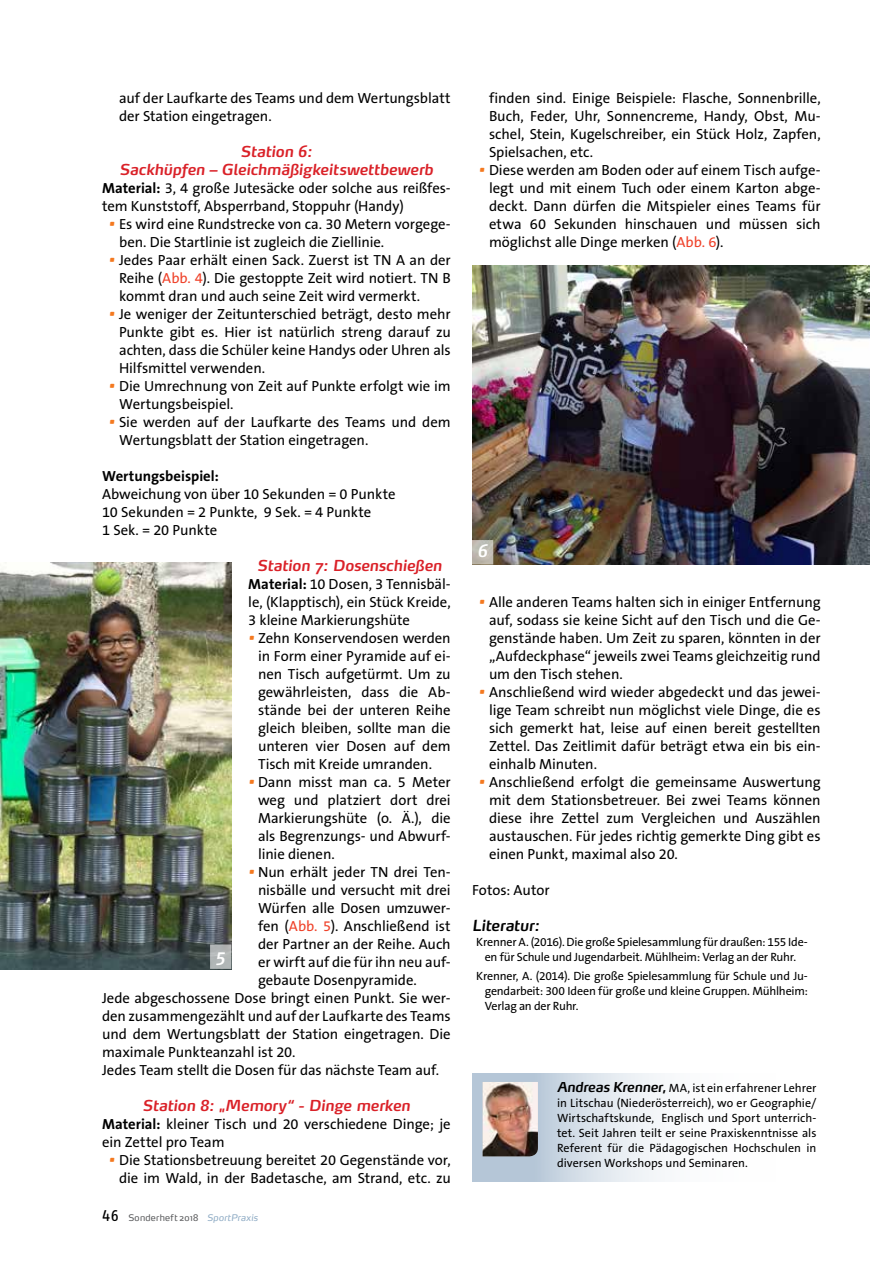
<style>
.page{position:relative;width:893px;height:1263px;background:#fff}
.page>*{position:absolute;margin:0;border:0;box-sizing:border-box;transform-origin:0 0}
.t1{font:italic 600 16.5px "Max";color:#fff}
.t2{font:italic 600 15px/18px "Max";color:#da2128;text-align:center}
.t3{font:italic 600 15px "Max";color:#000}
.t4{font:14.7px/18px "The Sans B5 Plain";letter-spacing:-.005em;color:#000;text-align:justify}
.t5{font:700 14.7px "The Sans B7";color:#000}
.t6{font:12px/15px "The Sans B5 Plain";letter-spacing:-.015em;color:#000;text-align:justify}
.t7{font:9px "Max";letter-spacing:.035em;color:#58595b}
.s1{font-family:"The Sans B7";font-weight:700}
.s2{font-family:"Max";font-weight:600;font-style:italic;font-size:15px;color:#f47920}
.s3{color:#ef4129}
.s4{font-family:"Info Text Regular Tf";font-size:18px;color:#000}
.s5{font-style:italic;color:#8daac4}
.s6{font-family:"Max";font-weight:600;font-style:italic;font-size:13.5px}
</style>
<div class="page">
<svg style="left:472px;top:1073px;width:189px;height:109px"></svg>
<img style="left:483px;top:1082px;width:55px;height:74px">
<img style="left:0;top:562px;width:231px;height:407px">
<img style="left:472px;top:266px;width:398px;height:298px">
<div style="left:210px;top:944px;width:21px;height:25px;background:#b1b6b7"></div>
<div style="left:472px;top:540px;width:21px;height:24px;background:linear-gradient(to bottom,#c0c2ba,#bdb6aa)"></div>
<p class="t4" style="left:119px;top:90px;width:333px">auf der Laufkarte des Teams und dem Wertungsblatt der Station eingetragen.</p>
<p class="t2" style="left:120px;top:142px;width:315px">Station 6:<br>Sackhüpfen – Gleichmäßigkeitswettbewerb</p>
<p class="t4" style="left:102px;top:180px;width:350px"><span class="s1">Material:</span> 3, 4 große Jutesäcke oder solche aus reißfes&shy;tem Kunststoff, Absperrband, Stoppuhr (Handy)</p>
<p class="t4" style="left:119px;top:216px;width:333px;text-indent:-11px"><span class="s2">•</span> Es wird eine Rundstrecke von ca. 30 Metern vorgege&shy;ben. Die Startlinie ist zugleich die Ziellinie.</p>
<p class="t4" style="left:119px;top:252px;width:333px;text-indent:-11px"><span class="s2">•</span> Jedes Paar erhält einen Sack. Zuerst ist TN A an der Reihe (<span class="s3">Abb. 4</span>). Die gestoppte Zeit wird notiert. TN B kommt dran und auch seine Zeit wird vermerkt.</p>
<p class="t4" style="left:119px;top:306px;width:333px;text-indent:-11px"><span class="s2">•</span> Je weniger der Zeitunterschied beträgt, desto mehr Punkte gibt es. Hier ist natürlich streng darauf zu achten, dass die Schüler keine Handys oder Uhren als Hilfsmittel verwenden.</p>
<p class="t4" style="left:119px;top:378px;width:333px;text-indent:-11px"><span class="s2">•</span> Die Umrechnung von Zeit auf Punkte erfolgt wie im<br>Wertungsbeispiel.</p>
<p class="t4" style="left:119px;top:414px;width:333px;text-indent:-11px"><span class="s2">•</span> Sie werden auf der Laufkarte des Teams und dem<br>Wertungsblatt der Station eingetragen.</p>
<p class="t5" style="left:102px;top:468px;width:118px">Wertungsbeispiel:</p>
<p class="t4" style="left:102px;top:486px;width:295px;text-align:left">Abweichung von über 10 Sekunden = 0 Punkte<br>10 Sekunden = 2 Punkte, 9 Sek. = 4 Punkte<br>1 Sek. = 20 Punkte</p>
<p class="t2" style="left:257px;top:556px;width:186px">Station 7: Dosenschießen</p>
<p class="t4" style="left:248px;top:576px;width:204px"><span class="s1">Material:</span> 10 Dosen, 3 Tennisbäl&shy;le, (Klapptisch), ein Stück Kreide, 3 kleine Markierungshüte</p>
<p class="t4" style="left:258px;top:630px;width:194px;text-indent:-10px"><span class="s2">•</span> Zehn Konservendosen werden in Form einer Pyramide auf ei&shy;nen Tisch aufgetürmt. Um zu gewährleisten, dass die Ab&shy;stände bei der unteren Reihe gleich bleiben, sollte man die unteren vier Dosen auf dem Tisch mit Kreide umranden.</p>
<p class="t4" style="left:258px;top:774px;width:194px;text-indent:-10px"><span class="s2">•</span> Dann misst man ca. 5 Meter weg und platziert dort drei Markierungshüte (o. Ä.), die als Begrenzungs- und Abwurf&shy;linie dienen.</p>
<p class="t4" style="left:248px;top:864px;width:204px"><span class="s2">•</span> Nun erhält jeder TN drei Ten-</p>
<p class="t4" style="left:258px;top:882px;width:194px">nisbälle und versucht mit drei</p>
<p class="t4" style="left:258px;top:900px;width:194px">Würfen alle Dosen umzuwer-</p>
<p class="t4" style="left:258px;top:918px;width:194px">fen (<span class="s3">Abb. 5</span>). Anschließend ist</p>
<p class="t4" style="left:258px;top:936px;width:194px">der Partner an der Reihe. Auch</p>
<p class="t4" style="left:258px;top:954px;width:194px">er wirft auf die für ihn neu auf-</p>
<p class="t4" style="left:258px;top:972px;width:160px">gebaute Dosenpyramide.</p>
<p class="t4" style="left:102px;top:990px;width:350px">Jede abgeschossene Dose bringt einen Punkt. Sie wer-</p>
<p class="t4" style="left:102px;top:1008px;width:350px">den zusammengezählt und auf der Laufkarte des Teams</p>
<p class="t4" style="left:102px;top:1026px;width:350px">und dem Wertungsblatt der Station eingetragen. Die</p>
<p class="t4" style="left:102px;top:1044px;width:195px">maximale Punkteanzahl ist 20.</p>
<p class="t4" style="left:102px;top:1062px;width:339px">Jedes Team stellt die Dosen für das nächste Team auf.</p>
<p class="t2" style="left:143px;top:1096px;width:269px">Station 8: „Memory“ - Dinge merken</p>
<p class="t4" style="left:102px;top:1116px;width:350px"><span class="s1">Material:</span> kleiner Tisch und 20 verschiedene Dinge; je ein Zettel pro Team</p>
<p class="t4" style="left:108px;top:1152px;width:344px;text-align:right"><span class="s2">•</span> Die Stationsbetreuung bereitet 20 Gegenstände vor, die im Wald, in der Badetasche, am Strand, etc. zu</p>
<p class="t1" style="left:216px;top:945px;width:11px">5</p>
<p class="t7" style="left:102px;top:1212px;width:157px"><span class="s4">46</span> Sonderheft 2018 <span class="s5">SportPraxis</span></p>
<p class="t4" style="left:489px;top:90px;width:333px">finden sind. Einige Beispiele: Flasche, Sonnenbrille, Buch, Feder, Uhr, Sonnencreme, Handy, Obst, Mu&shy;schel, Stein, Kugelschreiber, ein Stück Holz, Zapfen, Spielsachen, etc.</p>
<p class="t4" style="left:489px;top:162px;width:333px;text-indent:-11px"><span class="s2">•</span> Diese werden am Boden oder auf einem Tisch aufge&shy;legt und mit einem Tuch oder einem Karton abge&shy;deckt. Dann dürfen die Mitspieler eines Teams für etwa 60 Sekunden hinschauen und müssen sich möglichst alle Dinge merken (<span class="s3">Abb. 6</span>).</p>
<p class="t1" style="left:477px;top:541px;width:11px">6</p>
<p class="t4" style="left:489px;top:594px;width:333px;text-indent:-11px"><span class="s2">•</span> Alle anderen Teams halten sich in einiger Entfernung auf, sodass sie keine Sicht auf den Tisch und die Ge&shy;genstände haben. Um Zeit zu sparen, könnten in der „Aufdeckphase“ jeweils zwei Teams gleichzeitig rund um den Tisch stehen.</p>
<p class="t4" style="left:489px;top:684px;width:333px;text-indent:-11px"><span class="s2">•</span> Anschließend wird wieder abgedeckt und das jewei&shy;lige Team schreibt nun möglichst viele Dinge, die es sich gemerkt hat, leise auf einen bereit gestellten Zettel. Das Zeitlimit dafür beträgt etwa ein bis ein&shy;einhalb Minuten.</p>
<p class="t4" style="left:489px;top:774px;width:333px;text-indent:-11px"><span class="s2">•</span> Anschließend erfolgt die gemeinsame Auswertung mit dem Stationsbetreuer. Bei zwei Teams können diese ihre Zettel zum Vergleichen und Auszählen austauschen. Für jedes richtig gemerkte Ding gibt es einen Punkt, maximal also 20.</p>
<p class="t4" style="left:472px;top:882px;width:79px">Fotos: Autor</p>
<p class="t3" style="left:472px;top:916px;width:69px">Literatur:</p>
<p class="t6" style="left:476px;top:935px;width:333px;text-align:center">Krenner A. (2016). Die große Spielesammlung für draußen: 155 Ide&shy;en für Schule und Jugendarbeit. Mühlheim: Verlag an der Ruhr.</p>
<p class="t6" style="left:485px;top:969px;width:325px;text-indent:-9px">Krenner, A. (2014). Die große Spielesammlung für Schule und Ju&shy;gendarbeit: 300 Ideen für große und kleine Gruppen. Mühlheim:<br>Verlag an der Ruhr.</p>
<p class="t6" style="left:557px;top:1081px;width:261px"><span class="s6">Andreas Krenner,</span> MA, ist ein erfahrener Lehrer in Litschau (Niederösterreich), wo er Geographie/ Wirtschaftskunde, Englisch und Sport unterrich&shy;tet. Seit Jahren teilt er seine Praxiskenntnisse als Referent für die Pädagogischen Hochschulen in diversen Workshops und Seminaren.</p>
</div>
